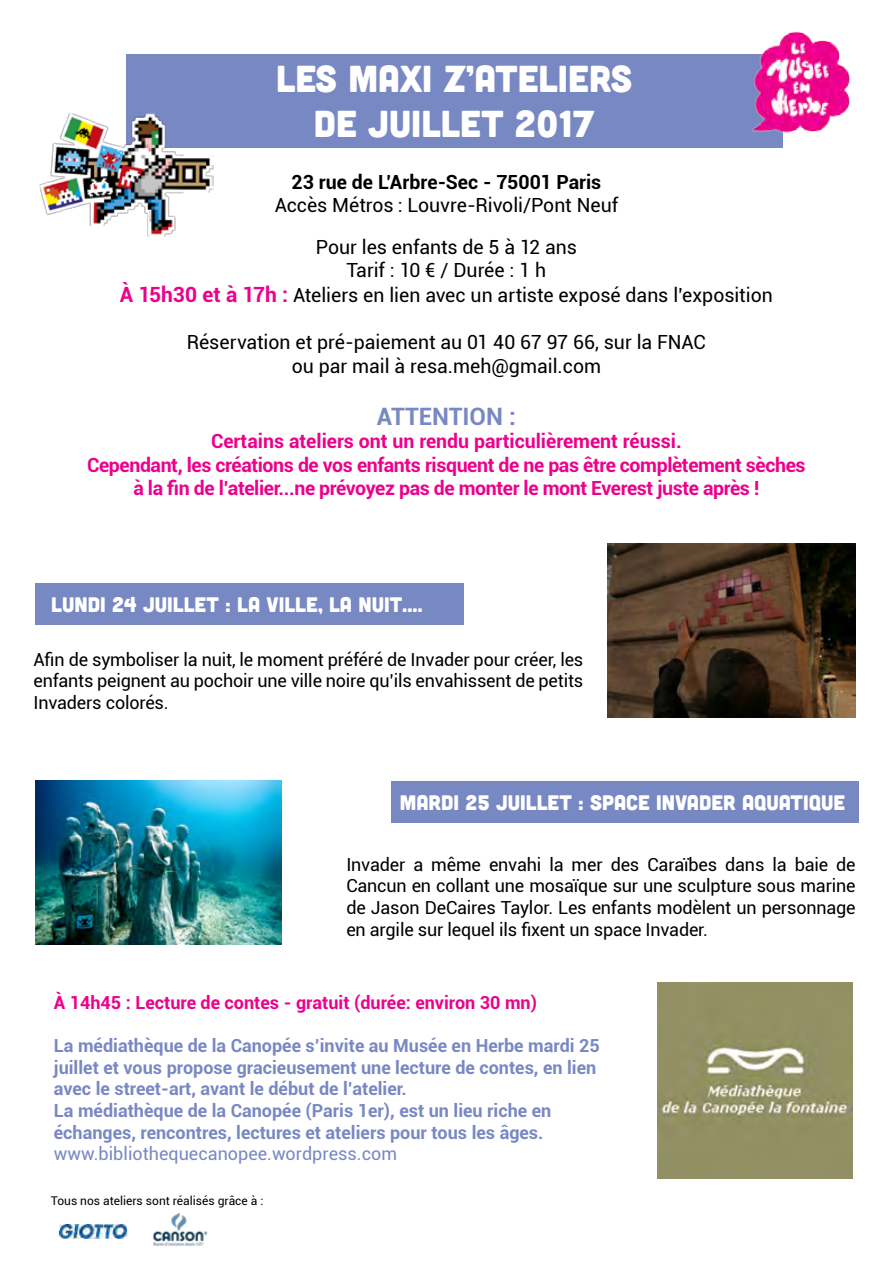
<style>
.page{position:relative;width:893px;height:1263px;background:#fff}
.page>*{position:absolute;margin:0;border:0;box-sizing:border-box;transform-origin:0 0}
.t1{font:37.5px/45px "Cubano";color:#fff;text-align:center}
.t2{font:700 24px "Roboto";color:#7888c3}
.t3{font:21px "Cubano";color:#fff}
.t4{font:19.5px/41.4px "Roboto";color:#000;text-align:center}
.t5{font:700 19.5px/23.4px "Roboto";letter-spacing:-.02em;color:#ed008c;text-align:center}
.t6{font:700 19.5px "Roboto";color:#000}
.t7{font:18px/21.6px "Roboto";letter-spacing:-.01em;color:#000;text-align:justify}
.t8{font:700 18px/21.6px "Roboto";color:#7888c3}
.t9{font:700 18px "Roboto";color:#ec008c}
.t10{font:18px "Roboto";color:#7888c3}
.t11{font:12px "Roboto";color:#000}
.s1{font-weight:700;font-size:21px;color:#ed008c}
</style>
<div class="page">
<img style="left:152px;top:1213px;width:55px;height:34px">
<img style="left:59px;top:1224px;width:68px;height:14px">
<div style="left:126px;top:54px;width:656px;height:94px;background:#7888c3"></div>
<img style="left:751px;top:31px;width:99px;height:105px">
<img style="left:39px;top:113px;width:175px;height:123px">
<div style="left:391px;top:781px;width:468px;height:42px;background:#7888c3"></div>
<img style="left:35px;top:780px;width:246px;height:165px">
<img style="left:657px;top:982px;width:195px;height:196px">
<div style="left:35px;top:584px;width:428px;height:41px;background:#7888c3"></div>
<img style="left:607px;top:544px;width:249px;height:173px">
<h1 class="t1" style="left:276px;top:54px;width:357px">LES MAXI Z’ATELIERS<br>DE JUILLET 2017</h1>
<p class="t6" style="left:292px;top:168px;width:311px">23 rue de L’Arbre-Sec - 75001 Paris</p>
<p class="t4" style="left:275px;top:184px;width:345px">Accès Métros : Louvre-Rivoli/Pont Neuf<br>Pour les enfants de 5 à 12 ans</p>
<p class="t4" style="left:120px;top:257px;width:654px;line-height:25.2px">Tarif : 10 € / Durée : 1 h<br><span class="s1">À 15h30 et à 17h :</span> Ateliers en lien avec un artiste exposé dans l’exposition</p>
<p class="t4" style="left:187px;top:330px;width:520px;line-height:23.4px">Réservation et pré-paiement au 01 40 67 97 66, sur la FNAC ou par mail à resa.meh@gmail.com</p>
<h2 class="t2" style="left:377px;top:399px;width:140px">ATTENTION :</h2>
<p class="t5" style="left:87px;top:429px;width:720px">Certains ateliers ont un rendu particulièrement réussi.<br>Cependant, les créations de vos enfants risquent de ne pas être complètement sèches à la fin de l’atelier...ne prévoyez pas de monter le mont Everest juste après !</p>
<p class="t3" style="left:51px;top:591px;width:372px">LUNDI 24 JUILLET : LA VILLE, LA NUIT….</p>
<p class="t7" style="left:33px;top:648px;width:551px">Afin de symboliser la nuit, le moment préféré de Invader pour créer, les enfants peignent au pochoir une ville noire qu’ils envahissent de petits Invaders colorés.</p>
<p class="t3" style="left:400px;top:789px;width:447px">MARDI 25 JUILLET : SPACE INVADER AQUATIQUE</p>
<p class="t7" style="left:346px;top:853px;width:511px">Invader a même envahi la mer des Caraïbes dans la baie de Cancun en collant une mosaïque sur une sculpture sous marine de Jason DeCaires Taylor. Les enfants modèlent un personnage en argile sur lequel ils fixent un space Invader.</p>
<p class="t9" style="left:54px;top:990px;width:485px">À 14h45 : Lecture de contes - gratuit (durée: environ 30 mn)</p>
<p class="t8" style="left:54px;top:1034px;width:547px">La médiathèque de la Canopée s’invite au Musée en Herbe mardi 25 juillet et vous propose gracieusement une lecture de contes, en lien avec le street-art, avant le début de l’atelier.<br>La médiathèque de la Canopée (Paris 1er), est un lieu riche en échanges, rencontres, lectures et ateliers pour tous les âges.</p>
<p class="t10" style="left:54px;top:1141px;width:345px">www.bibliothequecanopee.wordpress.com</p>
<p class="t11" style="left:51px;top:1192px;width:214px">Tous nos ateliers sont réalisés grâce à :</p>
</div>
